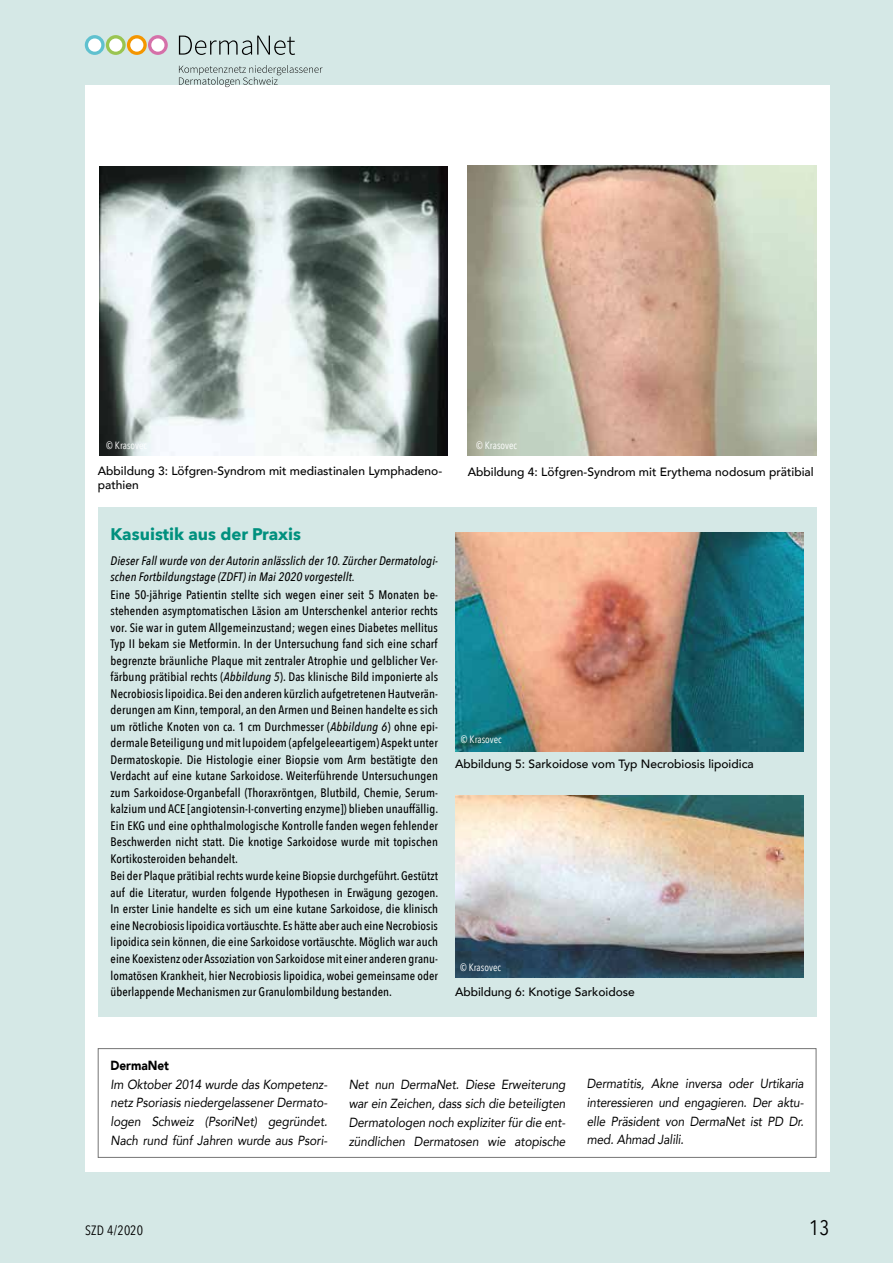
<style>
.page{position:relative;width:893px;height:1263px;background:#d5e8e6}
.page>*{position:absolute;margin:0;border:0;box-sizing:border-box;transform-origin:0 0}
.t1{font:21px "Avenir Next Condensed";color:#000}
.t2{font:700 16.8px "Avenir Next";color:#00907e}
.t3{font:13.5px "Avenir Next Condensed";letter-spacing:.02em;color:#000}
.t4{font:italic 13.2px/18.8px "Avenir";letter-spacing:-.005em;color:#000;text-align:justify;scale:.9 1}
.t5{font:900 13.2px "Avenir";letter-spacing:-.005em;color:#000;scale:.9 1}
.t6{font:500 12.3px/16.5px "Avenir Next Condensed";letter-spacing:.01em;color:#000}
.t7{font:italic 500 12.3px/16.5px "Avenir Next Condensed";letter-spacing:.01em;color:#000}
.t8{font:500 12px/13.5px "Avenir";color:#000}
.t9{font:10.5px "Avenir Next Condensed";color:#fff}
.s1{font-style:italic}
</style>
<div class="page">
<div style="left:85px;top:85px;width:744px;height:1086px;background:#fff"></div>
<svg style="left:148px;top:35px;width:20px;height:20px"></svg>
<div style="left:151px;top:38px;width:13px;height:14px;background:#fff;border-radius:50%"></div>
<svg style="left:85px;top:35px;width:20px;height:20px"></svg>
<div style="left:88px;top:38px;width:13px;height:14px;background:#fff;border-radius:50%"></div>
<svg style="left:127px;top:35px;width:20px;height:20px"></svg>
<div style="left:130px;top:38px;width:13px;height:14px;background:#fff;border-radius:50%"></div>
<svg style="left:106px;top:35px;width:20px;height:20px"></svg>
<div style="left:109px;top:38px;width:13px;height:14px;background:#fff;border-radius:50%"></div>
<svg style="left:179px;top:36px;width:116px;height:19px"></svg>
<svg style="left:179px;top:65px;width:143px;height:22px"></svg>
<img style="left:99px;top:166px;width:349px;height:289px">
<img style="left:468px;top:166px;width:348px;height:289px">
<div style="left:98px;top:507px;width:718px;height:510px;background:#d5e8e6"></div>
<img style="left:455px;top:532px;width:349px;height:219px">
<img style="left:455px;top:796px;width:349px;height:181px">
<p class="t9" style="left:106px;top:436px;width:42px">© Krasovec</p>
<p class="t9" style="left:476px;top:436px;width:42px">© Krasovec</p>
<p class="t8" style="left:98px;top:464px;width:346px">Abbildung 3: Löfgren-Syndrom mit mediastinalen Lymphadeno&shy;pathien</p>
<p class="t8" style="left:468px;top:464px;width:347px">Abbildung 4: Löfgren-Syndrom mit Erythema nodosum prätibial</p>
<h2 class="t2" style="left:111px;top:519px;width:192px">Kasuistik aus der Praxis</h2>
<p class="t7" style="left:111px;top:552px;width:329px">Dieser Fall wurde von der Autorin anlässlich der 10. Zürcher Dermatologi&shy;schen Fortbildungstage (ZDFT) in Mai 2020 vorgestellt.</p>
<p class="t6" style="left:111px;top:586px;width:329px">Eine 50-jährige Patientin stellte sich wegen einer seit 5 Monaten be&shy;stehenden asymptomatischen Läsion am Unterschenkel anterior rechts vor. Sie war in gutem Allgemeinzustand; wegen eines Diabetes mellitus Typ II bekam sie Metformin. In der Untersuchung fand sich eine scharf begrenzte bräunliche Plaque mit zentraler Atrophie und gelblicher Ver&shy;färbung prätibial rechts (<span class="s1">Abbildung 5</span>). Das klinische Bild imponierte als Necrobiosis lipoidica. Bei den anderen kürzlich aufgetretenen Hautverän&shy;derungen am Kinn, temporal, an den Armen und Beinen handelte es sich um rötliche Knoten von ca. 1 cm Durchmesser (<span class="s1">Abbildung 6</span>) ohne epi&shy;dermale Beteiligung und mit lupoidem (apfelgeleeartigem) Aspekt unter Dermatoskopie. Die Histologie einer Biopsie vom Arm bestätigte den Verdacht auf eine kutane Sarkoidose. Weiterführende Untersuchungen zum Sarkoidose-Organbefall (Thoraxröntgen, Blutbild, Chemie, Serum&shy;kalzium und ACE [angiotensin-I-converting enzyme]) blieben unauffällig.<br>Ein EKG und eine ophthalmologische Kontrolle fanden wegen fehlender Beschwerden nicht statt. Die knotige Sarkoidose wurde mit topischen Kortikosteroiden behandelt.<br>Bei der Plaque prätibial rechts wurde keine Biopsie durchgeführt. Gestützt auf die Literatur, wurden folgende Hypothesen in Erwägung gezogen.<br>In erster Linie handelte es sich um eine kutane Sarkoidose, die klinisch eine Necrobiosis lipoidica vortäuschte. Es hätte aber auch eine Necrobiosis lipoidica sein können, die eine Sarkoidose vortäuschte. Möglich war auch eine Koexistenz oder Assoziation von Sarkoidose mit einer anderen granu&shy;lomatösen Krankheit, hier Necrobiosis lipoidica, wobei gemeinsame oder überlappende Mechanismen zur Granulombildung bestanden.</p>
<p class="t9" style="left:461px;top:731px;width:42px">© Krasovec</p>
<p class="t8" style="left:455px;top:757px;width:300px">Abbildung 5: Sarkoidose vom Typ Necrobiosis lipoidica</p>
<p class="t9" style="left:460px;top:958px;width:42px">© Krasovec</p>
<p class="t8" style="left:455px;top:984px;width:181px">Abbildung 6: Knotige Sarkoidose</p>
<p class="t5" style="left:111px;top:1054px;width:67px">DermaNet</p>
<p class="t4" style="left:111px;top:1075px;width:242px">Im Oktober 2014 wurde das Kompetenz&shy;netz Psoriasis niedergelassener Dermato&shy;logen Schweiz (PsoriNet) gegründet.<br>Nach rund fünf Jahren wurde aus Psori-</p>
<p class="t4" style="left:349px;top:1075px;width:242px">Net nun DermaNet. Diese Erweiterung war ein Zeichen, dass sich die beteiligten Dermatologen noch expliziter für die ent&shy;zündlichen Dermatosen wie atopische</p>
<p class="t4" style="left:587px;top:1074px;width:242px">Dermatitis, Akne inversa oder Urtikaria interessieren und engagieren. Der aktu&shy;elle Präsident von DermaNet ist PD Dr. med. Ahmad Jalili.</p>
<p class="t3" style="left:85px;top:1218px;width:60px">SZD 4/2020</p>
<h1 class="t1" style="left:809px;top:1209px;width:22px">13</h1>
</div>
